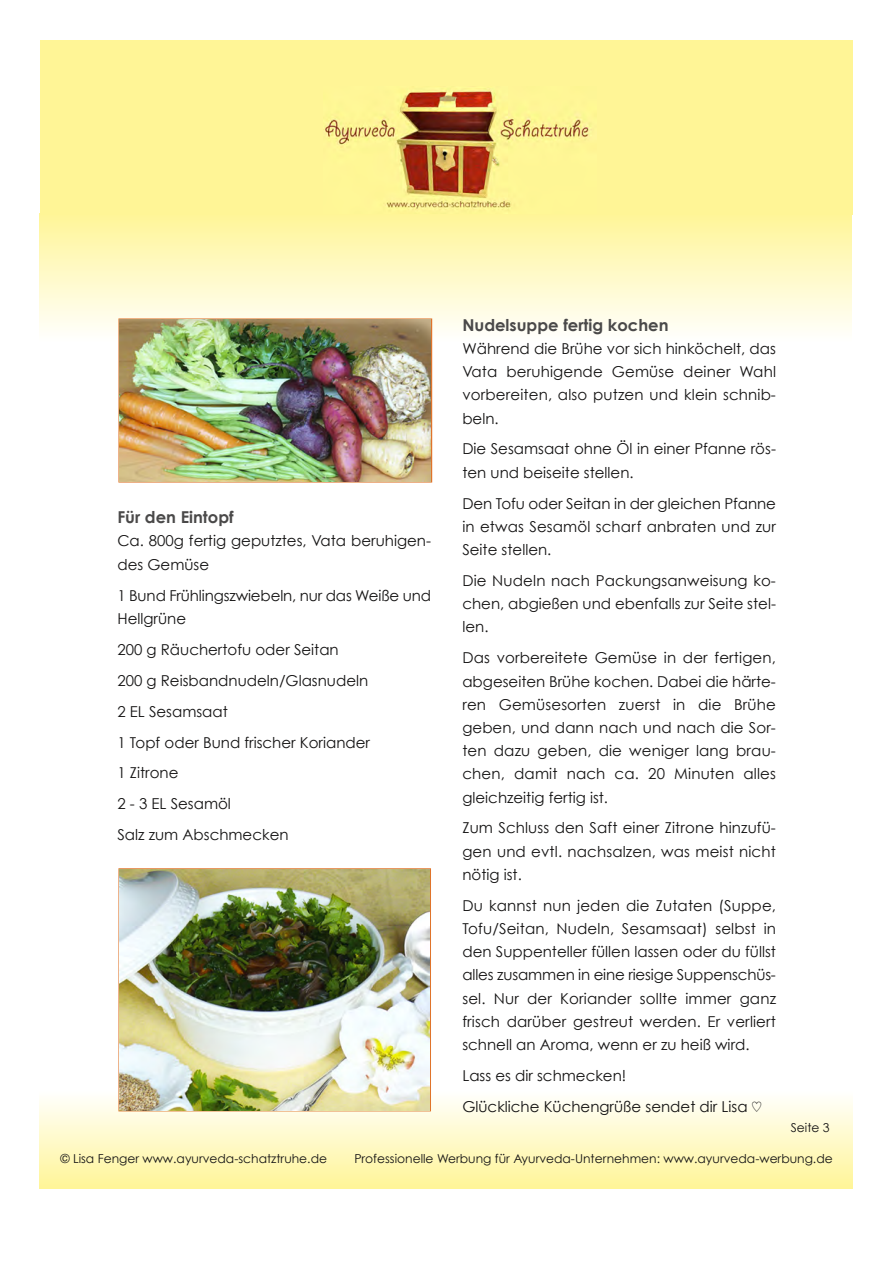
<style>
.page{position:relative;width:893px;height:1263px;background:#fff}
.page>*{position:absolute;margin:0;border:0;box-sizing:border-box;transform-origin:0 0}
.t1{font:700 16.35px "Century Gothic";color:#4a4949}
.t2{font:15px/23.2px "Century Gothic";color:#141313;text-align:justify}
.t3{font:12.3px "Century Gothic";color:#141313}
.s1{font-family:"MS P Mincho"}
</style>
<div class="page">
<div style="left:40px;top:40px;width:813px;height:174px;background:#fff596"></div>
<img style="left:325px;top:88px;width:267px;height:121px">
<div style="left:118px;top:868px;width:313px;height:243px;border:1px solid #e0742b"></div>
<img style="left:120px;top:870px;width:309px;height:240px">
<img style="left:120px;top:320px;width:311px;height:161px">
<p class="t1" style="left:117px;top:507px;width:118px">Für den Eintopf</p>
<p class="t2" style="left:117px;top:529px;width:315px">Ca. 800g fertig geputztes, Vata beruhigen&shy;des Gemüse</p>
<p class="t2" style="left:117px;top:583px;width:315px">1 Bund Frühlingszwiebeln, nur das Weiße und<br>Hellgrüne</p>
<p class="t2" style="left:117px;top:633px;width:254px;line-height:30.9px;text-align:left">200 g Räuchertofu oder Seitan<br>200 g Reisbandnudeln/Glasnudeln<br>2 EL Sesamsaat<br>1 Topf oder Bund frischer Koriander<br>1 Zitrone<br>2 - 3 EL Sesamöl<br>Salz zum Abschmecken</p>
<p class="t1" style="left:462px;top:314px;width:208px">Nudelsuppe fertig kochen</p>
<p class="t2" style="left:462px;top:336px;width:315px">Während die Brühe vor sich hinköchelt, das Vata beruhigende Gemüse deiner Wahl vorbereiten, also putzen und klein schnib&shy;beln.</p>
<p class="t2" style="left:462px;top:437px;width:315px">Die Sesamsaat ohne Öl in einer Pfanne rös&shy;ten und beiseite stellen.</p>
<p class="t2" style="left:462px;top:491px;width:315px">Den Tofu oder Seitan in der gleichen Pfanne in etwas Sesamöl scharf anbraten und zur Seite stellen.</p>
<p class="t2" style="left:462px;top:568px;width:315px">Die Nudeln nach Packungsanweisung ko&shy;chen, abgießen und ebenfalls zur Seite stel&shy;len.</p>
<p class="t2" style="left:462px;top:646px;width:315px">Das vorbereitete Gemüse in der fertigen, abgeseiten Brühe kochen. Dabei die härte&shy;ren Gemüsesorten zuerst in die Brühe geben, und dann nach und nach die Sor&shy;ten dazu geben, die weniger lang brau&shy;chen, damit nach ca. 20 Minuten alles gleichzeitig fertig ist.</p>
<p class="t2" style="left:462px;top:816px;width:315px">Zum Schluss den Saft einer Zitrone hinzufü&shy;gen und evtl. nachsalzen, was meist nicht nötig ist.</p>
<p class="t2" style="left:462px;top:893px;width:315px">Du kannst nun jeden die Zutaten (Suppe, Tofu/Seitan, Nudeln, Sesamsaat) selbst in den Suppenteller füllen lassen oder du füllst alles zusammen in eine riesige Suppenschüs&shy;sel. Nur der Koriander sollte immer ganz frisch darüber gestreut werden. Er verliert schnell an Aroma, wenn er zu heiß wird.</p>
<p class="t2" style="left:462px;top:1060px;width:301px;line-height:30.9px">Lass es dir schmecken!<br>Glückliche Küchengrüße sendet dir Lisa <span class="s1">♡</span></p>
<p class="t3" style="left:790px;top:1120px;width:40px">Seite 3</p>
<p class="t3" style="left:60px;top:1151px;width:268px">© Lisa Fenger www.ayurveda-schatztruhe.de</p>
<p class="t3" style="left:354px;top:1151px;width:480px">Professionelle Werbung für Ayurveda-Unternehmen: www.ayurveda-werbung.de</p>
</div>
